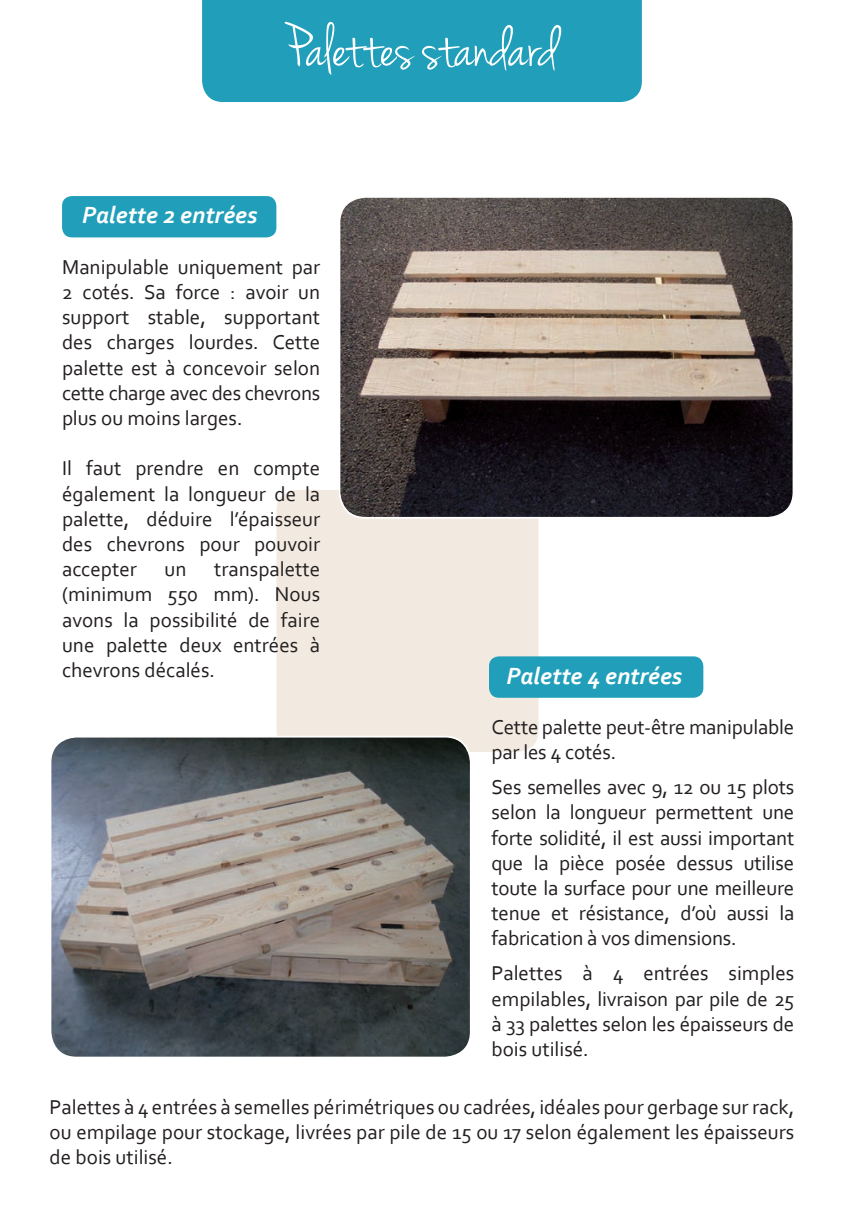
<style>
.page{position:relative;width:844px;height:1216px;background:#fff}
.page>*{position:absolute;margin:0;border:0;box-sizing:border-box;transform-origin:0 0}
.t1{font:63px "Jenna Sue";color:#fff}
.t2{font:italic 700 24.5px "Corbel";color:#fff}
.t3{font:21px/25.2px "Corbel";color:#231f20;text-align:justify}
</style>
<div class="page">
<div style="left:276px;top:490px;width:262px;height:262px;background:#f2eae0;border-radius:21px"></div>
<div style="left:489px;top:656px;width:214px;height:41px;background:#219fba;border-radius:10px"></div>
<div style="left:62px;top:196px;width:214px;height:41px;background:#219fba;border-radius:10px"></div>
<div style="left:202px;top:0;width:439px;height:102px;background:#219fba"></div>
<img style="left:53px;top:738px;width:417px;height:317px">
<div style="left:50px;top:735px;width:421px;height:323px;border:2px solid #fff;border-radius:26px"></div>
<img style="left:341px;top:199px;width:450px;height:319px">
<div style="left:338px;top:196px;width:456px;height:322px;border:2px solid #fff;border-radius:26px"></div>
<h1 class="t1" style="left:285px;top:11px;width:274px">Palettes standard</h1>
<p class="t2" style="left:82px;top:200px;width:176px">Palette 2 entrées</p>
<p class="t3" style="left:62px;top:253px;width:259px">Manipulable uniquement par 2 cotés. Sa force : avoir un support stable, supportant des charges lourdes. Cette palette est à concevoir selon cette charge avec des chevrons plus ou moins larges.</p>
<p class="t3" style="left:62px;top:455px;width:259px">Il faut prendre en compte également la longueur de la palette, déduire l’épaisseur des chevrons pour pouvoir accepter</p>
<p class="t3" style="left:62px;top:556px;width:259px;text-indent:152px">transpalette (minimum 550 mm). Nous avons la possibilité de faire une palette deux entrées à chevrons décalés.</p>
<p class="t3" style="left:164px;top:556px;width:23px">un</p>
<p class="t2" style="left:506px;top:660px;width:177px">Palette 4 entrées</p>
<p class="t3" style="left:491px;top:714px;width:304px">Cette palette peut-être manipulable par les 4 cotés.</p>
<p class="t3" style="left:491px;top:774px;width:304px">Ses semelles avec 9, 12 ou 15 plots selon la longueur permettent une forte solidité, il est aussi important que la pièce posée dessus utilise toute la surface pour une meilleure tenue et résistance, d’où aussi la fabrication à vos dimensions.</p>
<p class="t3" style="left:491px;top:960px;width:304px">Palettes à 4 entrées simples empilables, livraison par pile de 25 à 33 palettes selon les épaisseurs de bois utilisé.</p>
<p class="t3" style="left:50px;top:1093px;width:746px">Palettes à 4 entrées à semelles périmétriques ou cadrées, idéales pour gerbage sur rack, ou empilage pour stockage, livrées par pile de 15 ou 17 selon également les épaisseurs de bois utilisé.</p>
</div>
